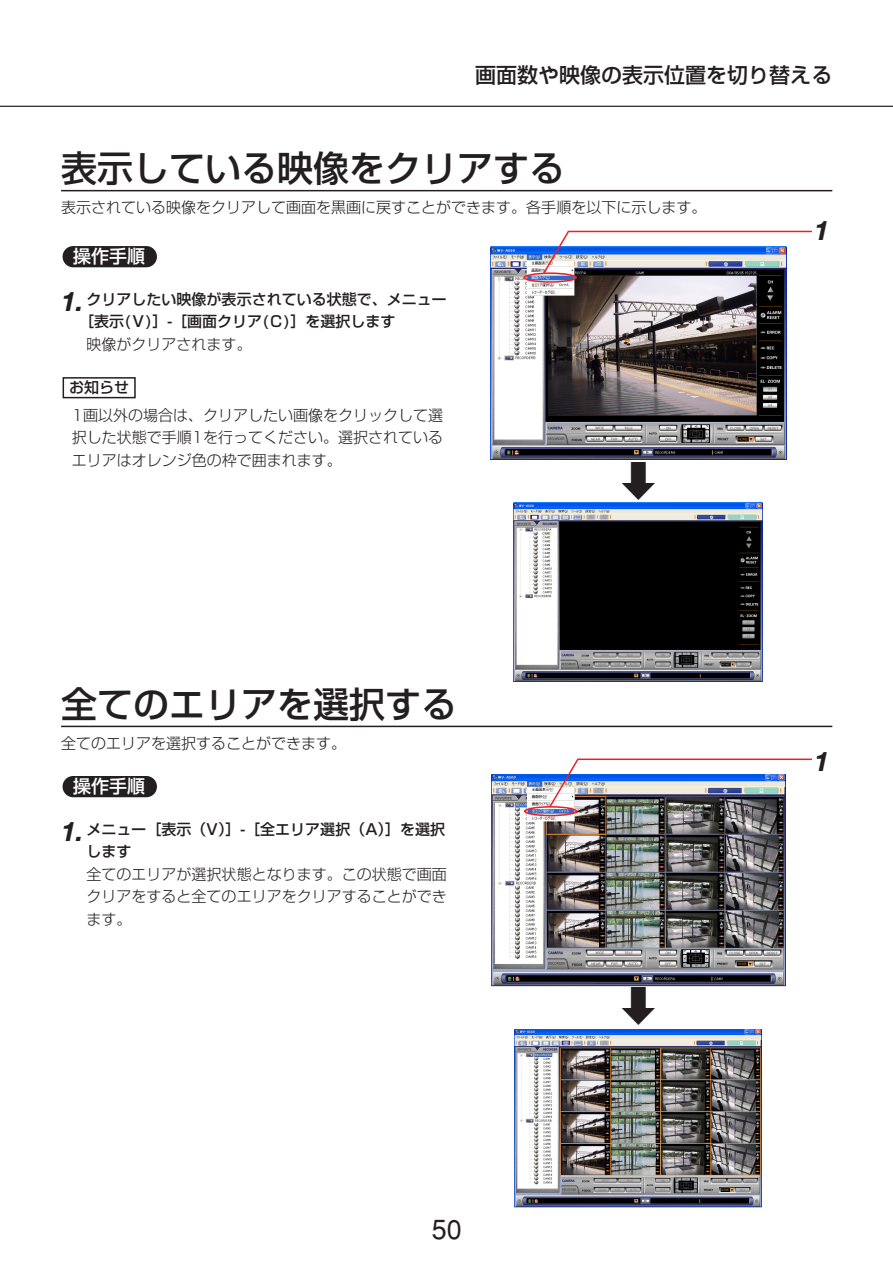
<style>
.page{position:relative;width:893px;height:1263px;background:#fff}
.page>*{position:absolute;margin:0;border:0;box-sizing:border-box;transform-origin:0 0}
.t1{font:500 36px "Shin Go";color:#231f20}
.t2{font:27px "Helvetica";color:#231f20}
.t3{font:italic 700 27px "Helvetica Neue";color:#231f20}
.t4{font:500 21px "Shin Go";color:#231f20}
.t5{font:500 18px "Shin Go";color:#fff}
.t6{font:300 15px/22.5px "Shin Go";color:#231f20;text-align:justify}
.t7{font:500 15px/22.5px "Shin Go";color:#231f20}
.s1{font-family:"Helvetica Neue";font-weight:700;font-style:italic;font-size:27px}
</style>
<div class="page">
<hr style="left:0;top:106px;width:892px;height:1px;background:#231f20">
<div style="left:63px;top:377px;width:73px;height:21px;border:2px solid #231f20"></div>
<div style="left:63px;top:246px;width:94px;height:21px;background:#231f20;border-radius:11px"></div>
<hr style="left:61px;top:190px;width:771px;height:1px;background:#231f20">
<img style="left:490px;top:246px;width:296px;height:213px">
<img style="left:514px;top:503px;width:248px;height:178px">
<hr style="left:567px;top:231px;width:248px;height:1px;background:#ee1e24">
<div style="left:812px;top:214px;width:21px;height:33px;background:#fff"></div>
<svg style="left:523px;top:230px;width:54px;height:53px"></svg>
<div style="left:63px;top:776px;width:94px;height:21px;background:#231f20;border-radius:11px"></div>
<hr style="left:61px;top:726px;width:771px;height:1px;background:#231f20">
<img style="left:491px;top:774px;width:294px;height:213px">
<hr style="left:577px;top:759px;width:238px;height:1px;background:#ee1e24">
<div style="left:812px;top:744px;width:21px;height:34px;background:#fff"></div>
<svg style="left:524px;top:758px;width:56px;height:58px"></svg>
<img style="left:514px;top:1029px;width:247px;height:179px">
<h3 class="t4" style="left:475px;top:67px;width:358px">画面数や映像の表示位置を切り替える</h3>
<h1 class="t1" style="left:61px;top:155px;width:505px">表示している映像をクリアする</h1>
<p class="t6" style="left:61px;top:198px;width:646px">表示されている映像をクリアして画面を黒画に戻すことができます。各手順を以下に示します。</p>
<p class="t5" style="left:73px;top:250px;width:73px">操作手順</p>
<p class="t7" style="left:79px;top:290px;width:369px;text-indent:-18px"><span class="s1">1.</span> クリアしたい映像が表示されている状態で、メニュー［表示(Ｖ)］-［画面クリア(Ｃ)］を選択します</p>
<p class="t6" style="left:87px;top:335px;width:166px">映像がクリアされます。</p>
<p class="t7" style="left:69px;top:378px;width:61px">お知らせ</p>
<p class="t6" style="left:72px;top:406px;width:373px">1画以外の場合は、クリアしたい画像をクリックして選択した状態で手順1を行ってください。選択されているエリアはオレンジ色の枠で囲まれます。</p>
<h1 class="t1" style="left:61px;top:691px;width:397px">全てのエリアを選択する</h1>
<p class="t6" style="left:61px;top:734px;width:286px">全てのエリアを選択することができます。</p>
<p class="t5" style="left:73px;top:780px;width:73px">操作手順</p>
<p class="t7" style="left:87px;top:820px;width:360px;text-indent:-26px"><span class="s1">1.</span> メニュー［表示（V）］-［全エリア選択（A）］を選択します</p>
<p class="t6" style="left:87px;top:865px;width:361px">全てのエリアが選択状態となります。この状態で画面クリアをすると全てのエリアをクリアすることができます。</p>
<h2 class="t2" style="left:431px;top:1219px;width:32px">50</h2>
<h2 class="t3" style="left:814px;top:221px;width:17px">1</h2>
<h2 class="t3" style="left:814px;top:752px;width:17px">1</h2>
</div>
